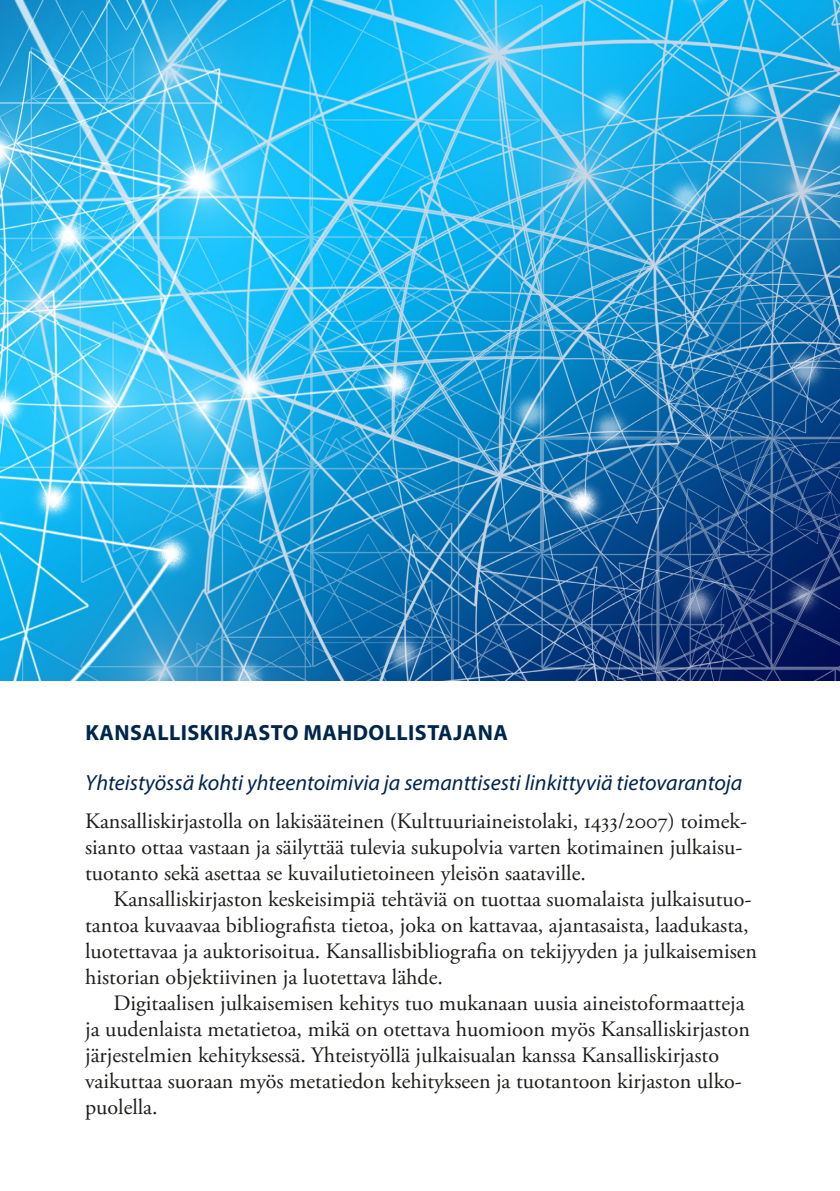
<style>
.page{position:relative;width:840px;height:1191px;background:#fff}
.page>*{position:absolute;margin:0;border:0;box-sizing:border-box;transform-origin:0 0}
.leipäteksti{font:22px/26px "Adobe Garamond Pro";color:#1d1d1b}
.leipätekstin_ensimmä{font:22px/26px "Adobe Garamond Pro";color:#1d1d1b}
.väliotsikko_2{font:italic 22px "Myriad Pro";color:#00264b}
.Väliotsikko{font:700 22px "Myriad Pro";letter-spacing:.02em;color:#00264b}
</style>
<div class="page">
<img style="left:0;top:0;width:839px;height:680px">
<p class="Väliotsikko" style="left:85px;top:718px;width:424px">KANSALLISKIRJASTO MAHDOLLISTAJANA</p>
<p class="väliotsikko_2" style="left:85px;top:769px;width:658px">Yhteistyössä kohti yhteentoimivia ja semanttisesti linkittyviä tietovarantoja</p>
<p class="leipätekstin_ensimmä" style="left:85px;top:809px;width:663px">Kansalliskirjastolla on lakisääteinen (Kulttuuriaineistolaki, 1433/2007) toimek&shy;sianto ottaa vastaan ja säilyttää tulevia sukupolvia varten kotimainen julkaisu&shy;tuotanto sekä asettaa se kuvailutietoineen yleisön saataville.</p>
<p class="leipäteksti" style="left:85px;top:887px;width:673px;text-indent:28px">Kansalliskirjaston keskeisimpiä tehtäviä on tuottaa suomalaista julkaisutuo&shy;tantoa kuvaavaa bibliografista tietoa, joka on kattavaa, ajantasaista, laadukasta, luotettavaa ja auktorisoitua. Kansallisbibliografia on tekijyyden ja julkaisemisen historian objektiivinen ja luotettava lähde.</p>
<p class="leipäteksti" style="left:85px;top:991px;width:666px;text-indent:28px">Digitaalisen julkaisemisen kehitys tuo mukanaan uusia aineistoformaatteja ja uudenlaista metatietoa, mikä on otettava huomioon myös Kansalliskirjaston järjestelmien kehityksessä. Yhteistyöllä julkaisualan kanssa Kansalliskirjasto vaikuttaa suoraan myös metatiedon kehitykseen ja tuotantoon kirjaston ulko&shy;puolella.</p>
</div>
